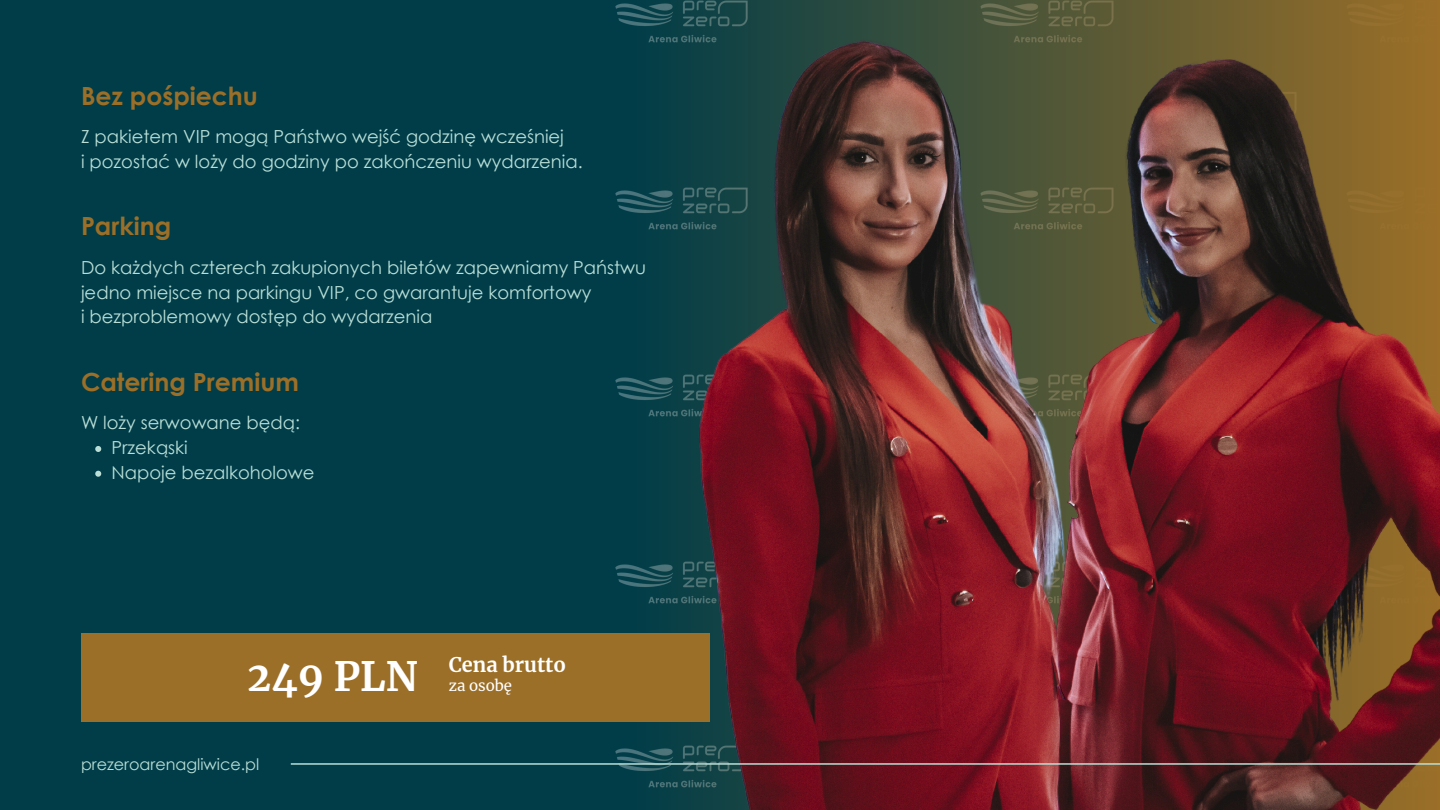
<style>
.page{position:relative;width:1440px;height:810px;background:#003d49}
.page>*{position:absolute;margin:0;border:0;box-sizing:border-box;transform-origin:0 0}
.t1{font:700 40px "Merriweather";color:#fff}
.t2{font:700 25px "Century Gothic";color:#9b6f28}
.t3{font:700 20px "Merriweather";color:#fff}
.t4{font:18px/24.8px "Century Gothic";color:#badfd7}
.t5{font:16px "Century Gothic";color:#badfd7}
.t6{font:15px "Merriweather";color:#fff}
</style>
<div class="page">
<img style="left:590px;top:721px;width:40px;height:49px">
<img style="left:615px;top:564px;width:15px;height:22px">
<img style="left:615px;top:377px;width:15px;height:22px">
<img style="left:615px;top:190px;width:15px;height:22px">
<img style="left:615px;top:3px;width:15px;height:22px">
<img style="left:1180px;top:0;width:260px;height:810px">
<img style="left:642px;top:0;width:538px;height:810px">
<div style="left:81px;top:633px;width:629px;height:88px;background:#9b6f28"></div>
<hr style="left:291px;top:763px;width:1149px;height:2px;background:#badfd7">
<svg style="left:95px;top:446px;width:6px;height:6px"></svg>
<svg style="left:95px;top:471px;width:6px;height:6px"></svg>
<p class="t2" style="left:81px;top:80px;width:178px">Bez pośpiechu</p>
<p class="t4" style="left:81px;top:124px;width:503px">Z pakietem VIP mogą Państwo wejść godzinę wcześniej<br>i pozostać w loży do godziny po zakończeniu wydarzenia.</p>
<p class="t2" style="left:81px;top:210px;width:92px">Parking</p>
<p class="t4" style="left:81px;top:254px;width:567px">Do każdych czterech zakupionych biletów zapewniamy Państwu jedno miejsce na parkingu VIP, co gwarantuje komfortowy<br>i bezproblemowy dostęp do wydarzenia</p>
<p class="t2" style="left:81px;top:366px;width:219px">Catering Premium</p>
<p class="t4" style="left:81px;top:410px;width:221px">W loży serwowane będą:</p>
<p class="t4" style="left:112px;top:435px;width:78px">Przekąski</p>
<p class="t4" style="left:112px;top:460px;width:205px">Napoje bezalkoholowe</p>
<p class="t1" style="left:247px;top:651px;width:172px">249 PLN</p>
<p class="t3" style="left:449px;top:652px;width:119px">Cena brutto</p>
<p class="t6" style="left:449px;top:676px;width:65px">za osobę</p>
<p class="t5" style="left:81px;top:754px;width:180px">prezeroarenagliwice.pl</p>
</div>
